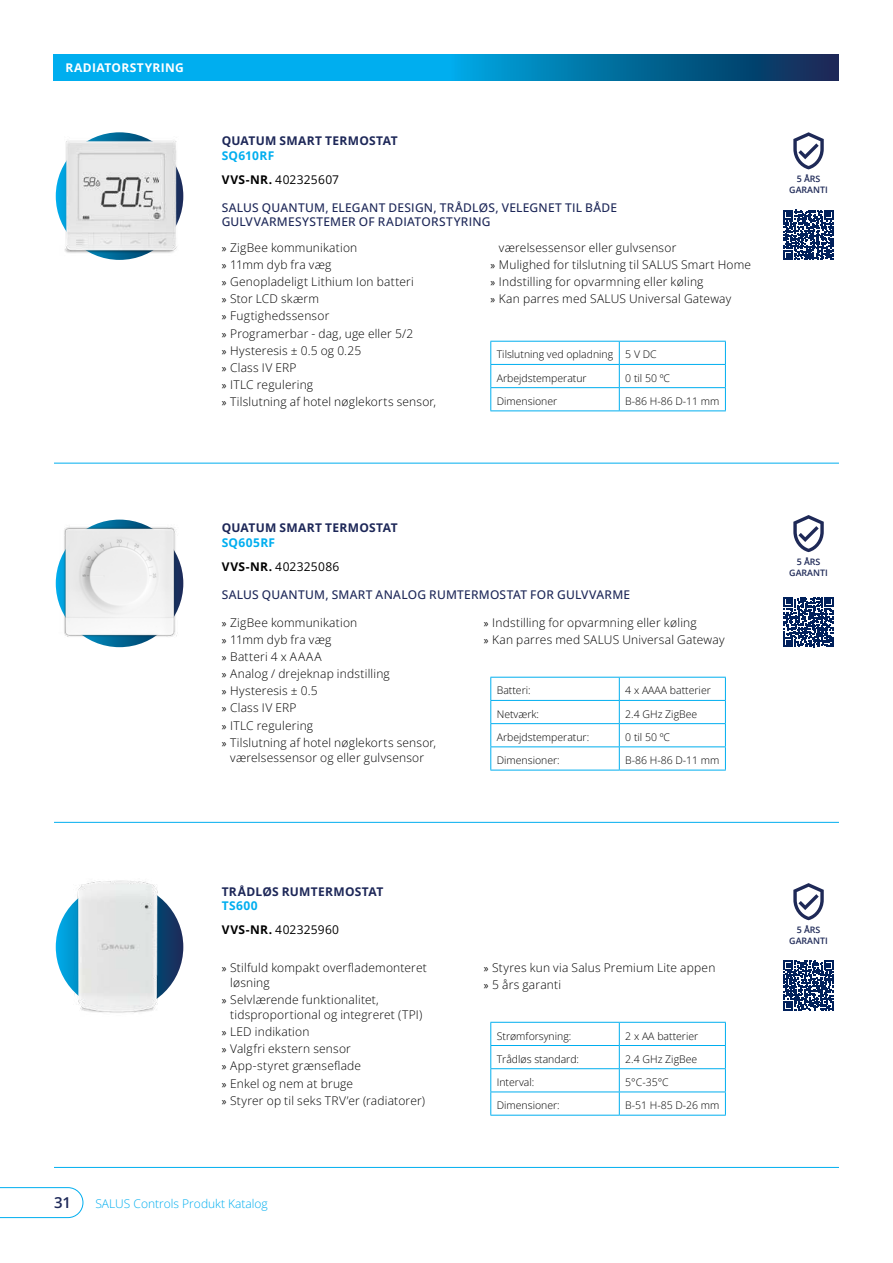
<style>
.page{position:relative;width:893px;height:1263px;background:#fff}
.page>*{position:absolute;margin:0;border:0;box-sizing:border-box;transform-origin:0 0}
.t1{font:600 15px "Open Sans";color:#1d2858}
.t2{font:300 12px/17.1px "Open Sans";letter-spacing:.015em;color:#000}
.t3{font:500 12px/14.4px "Open Sans";letter-spacing:.02em;color:#1d2758}
.t4{font:700 12px "Open Sans";letter-spacing:.025em;color:#1d2758}
.t5{font:12px/24px "Open Sans";letter-spacing:.025em;color:#000}
.t6{font:300 12px "Open Sans";color:#00aeef}
.t7{font:700 12px "Open Sans";letter-spacing:.03em;color:#fff}
.t8{font:700 12px "Open Sans";letter-spacing:.035em;color:#00aeef}
.t9{font:300 10.5px "Open Sans";color:#000}
.t10{font:600 8.85px/10.6px "Open Sans";color:#1e2957;text-align:center}
.s1{font-weight:700}
.s2{font-family:"Myriad Pro";font-weight:400;font-size:11.25px}
.s3{font-weight:700;color:#00aeef}
</style>
<div class="page">
<hr style="left:54px;top:463px;width:785px;height:1px;background:#00aeef">
<hr style="left:54px;top:822px;width:785px;height:1px;background:#00aeef">
<hr style="left:54px;top:1167px;width:785px;height:1px;background:#00aeef">
<img style="left:55px;top:132px;width:126px;height:127px">
<svg style="left:784px;top:210px;width:49px;height:50px"></svg>
<hr style="left:490px;top:341px;width:129px;height:1px;background:#00aeef">
<hr style="left:619px;top:341px;width:107px;height:1px;background:#00aeef">
<hr style="left:490px;top:364px;width:129px;height:1px;background:#00aeef">
<hr style="left:619px;top:364px;width:107px;height:1px;background:#00aeef">
<hr style="left:490px;top:387px;width:129px;height:1px;background:#00aeef">
<svg style="left:490px;top:342px;width:1px;height:68px"></svg>
<hr style="left:619px;top:387px;width:107px;height:1px;background:#00aeef">
<svg style="left:619px;top:342px;width:1px;height:68px"></svg>
<svg style="left:725px;top:342px;width:1px;height:68px"></svg>
<hr style="left:490px;top:410px;width:129px;height:1px;background:#00aeef">
<hr style="left:619px;top:410px;width:107px;height:1px;background:#00aeef">
<svg style="left:793px;top:132px;width:31px;height:37px"></svg>
<img style="left:55px;top:520px;width:126px;height:126px">
<svg style="left:784px;top:597px;width:49px;height:50px"></svg>
<hr style="left:490px;top:677px;width:129px;height:1px;background:#00aeef">
<hr style="left:619px;top:677px;width:107px;height:1px;background:#00aeef">
<hr style="left:490px;top:700px;width:129px;height:1px;background:#00aeef">
<hr style="left:619px;top:700px;width:107px;height:1px;background:#00aeef">
<hr style="left:490px;top:723px;width:129px;height:1px;background:#00aeef">
<hr style="left:619px;top:723px;width:107px;height:1px;background:#00aeef">
<hr style="left:490px;top:746px;width:129px;height:1px;background:#00aeef">
<svg style="left:490px;top:677px;width:1px;height:93px"></svg>
<hr style="left:619px;top:746px;width:107px;height:1px;background:#00aeef">
<svg style="left:619px;top:677px;width:1px;height:93px"></svg>
<svg style="left:725px;top:677px;width:1px;height:93px"></svg>
<hr style="left:490px;top:770px;width:129px;height:1px;background:#00aeef">
<hr style="left:619px;top:770px;width:107px;height:1px;background:#00aeef">
<svg style="left:793px;top:515px;width:31px;height:37px"></svg>
<img style="left:55px;top:880px;width:129px;height:133px">
<svg style="left:784px;top:961px;width:49px;height:49px"></svg>
<hr style="left:490px;top:1022px;width:129px;height:1px;background:#00aeef">
<hr style="left:619px;top:1022px;width:107px;height:1px;background:#00aeef">
<hr style="left:490px;top:1045px;width:129px;height:1px;background:#00aeef">
<hr style="left:619px;top:1045px;width:107px;height:1px;background:#00aeef">
<hr style="left:490px;top:1068px;width:129px;height:1px;background:#00aeef">
<hr style="left:619px;top:1068px;width:107px;height:1px;background:#00aeef">
<hr style="left:490px;top:1091px;width:129px;height:1px;background:#00aeef">
<svg style="left:490px;top:1023px;width:1px;height:92px"></svg>
<hr style="left:619px;top:1091px;width:107px;height:1px;background:#00aeef">
<svg style="left:619px;top:1023px;width:1px;height:92px"></svg>
<svg style="left:725px;top:1023px;width:1px;height:92px"></svg>
<hr style="left:490px;top:1115px;width:129px;height:1px;background:#00aeef">
<hr style="left:619px;top:1115px;width:107px;height:1px;background:#00aeef">
<svg style="left:793px;top:883px;width:31px;height:37px"></svg>
<svg style="left:54px;top:54px;width:785px;height:27px;background:#018ac3"></svg>
<svg style="left:0;top:1187px;width:84px;height:31px"></svg>
<p class="t7" style="left:65px;top:59px;width:120px">RADIATORSTYRING</p>
<p class="t4" style="left:222px;top:132px;width:178px">QUATUM SMART TERMOSTAT</p>
<p class="t8" style="left:222px;top:147px;width:54px">SQ610RF</p>
<p class="t3" style="left:222px;top:200px;width:397px">SALUS QUANTUM, ELEGANT DESIGN, TRÅDLØS, VELEGNET TIL BÅDE<br>GULVVARMESYSTEMER OF RADIATORSTYRING</p>
<p class="t5" style="left:222px;top:167px;width:119px"><span class="s1">VVS-NR.</span> 402325607</p>
<p class="t2" style="left:222px;top:239px;width:216px"><span class="s2">»</span> ZigBee kommunikation<br><span class="s2">»</span> 11mm dyb fra væg<br><span class="s2">»</span> Genopladeligt Lithium Ion batteri<br><span class="s2">»</span> Stor LCD skærm<br><span class="s2">»</span> Fugtighedssensor<br><span class="s2">»</span> Programerbar - dag, uge eller 5/2<br><span class="s2">»</span> Hysteresis ± 0.5 og 0.25<br><span class="s2">»</span> Class IV ERP<br><span class="s2">»</span> ITLC regulering<br><span class="s2">»</span> Tilslutning af hotel nøglekorts sensor,</p>
<p class="t2" style="left:490px;top:239px;width:262px;text-indent:9px">værelsessensor eller gulvsensor<br><span class="s2">»</span> Mulighed for tilslutning til SALUS Smart Home <span class="s2">»</span> Indstilling for opvarmning eller køling<br><span class="s2">»</span> Kan parres med SALUS Universal Gateway</p>
<p class="t9" style="left:497px;top:347px;width:161px">Tilslutning ved opladning 5 V DC</p>
<p class="t9" style="left:497px;top:371px;width:91px">Arbejdstemperatur</p>
<p class="t9" style="left:625px;top:371px;width:46px">0 til 50 ºC</p>
<p class="t9" style="left:497px;top:394px;width:62px">Dimensioner</p>
<p class="t9" style="left:625px;top:394px;width:96px">B-86 H-86 D-11 mm</p>
<p class="t10" style="left:789px;top:174px;width:40px">5 ÅRS<br>GARANTI</p>
<p class="t4" style="left:222px;top:520px;width:178px">QUATUM SMART TERMOSTAT</p>
<p class="t8" style="left:222px;top:534px;width:55px">SQ605RF</p>
<p class="t5" style="left:222px;top:554px;width:119px"><span class="s1">VVS-NR.</span> 402325086</p>
<p class="t3" style="left:222px;top:587px;width:410px">SALUS QUANTUM, SMART ANALOG RUMTERMOSTAT FOR GULVVARME</p>
<p class="t2" style="left:222px;top:613px;width:216px"><span class="s2">»</span> ZigBee kommunikation<br><span class="s2">»</span> 11mm dyb fra væg<br><span class="s2">»</span> Batteri 4 x AAAA<br><span class="s2">»</span> Analog / drejeknap indstilling<br><span class="s2">»</span> Hysteresis ± 0.5<br><span class="s2">»</span> Class IV ERP<br><span class="s2">»</span> ITLC regulering<br><span class="s2">»</span> Tilslutning af hotel nøglekorts sensor,</p>
<p class="t2" style="left:230px;top:748px;width:195px">værelsessensor og eller gulvsensor</p>
<p class="t2" style="left:484px;top:613px;width:242px"><span class="s2">»</span> Indstilling for opvarmning eller køling<br><span class="s2">»</span> Kan parres med SALUS Universal Gateway</p>
<p class="t9" style="left:497px;top:683px;width:35px">Batteri:</p>
<p class="t9" style="left:625px;top:683px;width:87px">4 x AAAA batterier</p>
<p class="t9" style="left:497px;top:707px;width:44px">Netværk:</p>
<p class="t9" style="left:625px;top:707px;width:73px">2.4 GHz ZigBee</p>
<p class="t9" style="left:497px;top:730px;width:94px">Arbejdstemperatur:</p>
<p class="t9" style="left:625px;top:730px;width:46px">0 til 50 ºC</p>
<p class="t9" style="left:497px;top:753px;width:64px">Dimensioner:</p>
<p class="t9" style="left:625px;top:753px;width:96px">B-86 H-86 D-11 mm</p>
<p class="t10" style="left:789px;top:556px;width:40px">5 ÅRS<br>GARANTI</p>
<p class="t4" style="left:222px;top:883px;width:163px">TRÅDLØS RUMTERMOSTAT</p>
<p class="t5" style="left:222px;top:894px;width:119px"><span class="s3">TS600<br></span><span class="s1">VVS-NR.</span> 402325960</p>
<p class="t2" style="left:230px;top:960px;width:198px;line-height:15px;text-indent:-9px"><span class="s2">»</span> Stilfuld kompakt overflademonteret løsning</p>
<p class="t2" style="left:230px;top:992px;width:194px;line-height:15px;text-indent:-9px"><span class="s2">»</span> Selvlærende funktionalitet, tidsproportional og integreret (TPI)</p>
<p class="t2" style="left:222px;top:1023px;width:205px"><span class="s2">»</span> LED indikation<br><span class="s2">»</span> Valgfri ekstern sensor<br><span class="s2">»</span> App-styret grænseflade<br><span class="s2">»</span> Enkel og nem at bruge<br><span class="s2">»</span> Styrer op til seks TRV’er (radiatorer)</p>
<p class="t9" style="left:497px;top:1028px;width:76px">Strømforsyning:</p>
<p class="t9" style="left:625px;top:1028px;width:74px">2 x AA batterier</p>
<p class="t2" style="left:484px;top:959px;width:233px"><span class="s2">»</span> Styres kun via Salus Premium Lite appen <span class="s2">»</span> 5 års garanti</p>
<p class="t9" style="left:497px;top:1052px;width:84px">Trådløs standard:</p>
<p class="t9" style="left:625px;top:1052px;width:73px">2.4 GHz ZigBee</p>
<p class="t9" style="left:497px;top:1075px;width:39px">Interval:</p>
<p class="t9" style="left:625px;top:1075px;width:45px">5°C-35°C</p>
<p class="t9" style="left:497px;top:1098px;width:64px">Dimensioner:</p>
<p class="t9" style="left:625px;top:1098px;width:96px">B-51 H-85 D-26 mm</p>
<p class="t1" style="left:54px;top:1192px;width:19px">31</p>
<p class="t6" style="left:95px;top:1196px;width:174px">SALUS Controls Produkt Katalog</p>
<p class="t10" style="left:789px;top:924px;width:40px">5 ÅRS<br>GARANTI</p>
</div>
